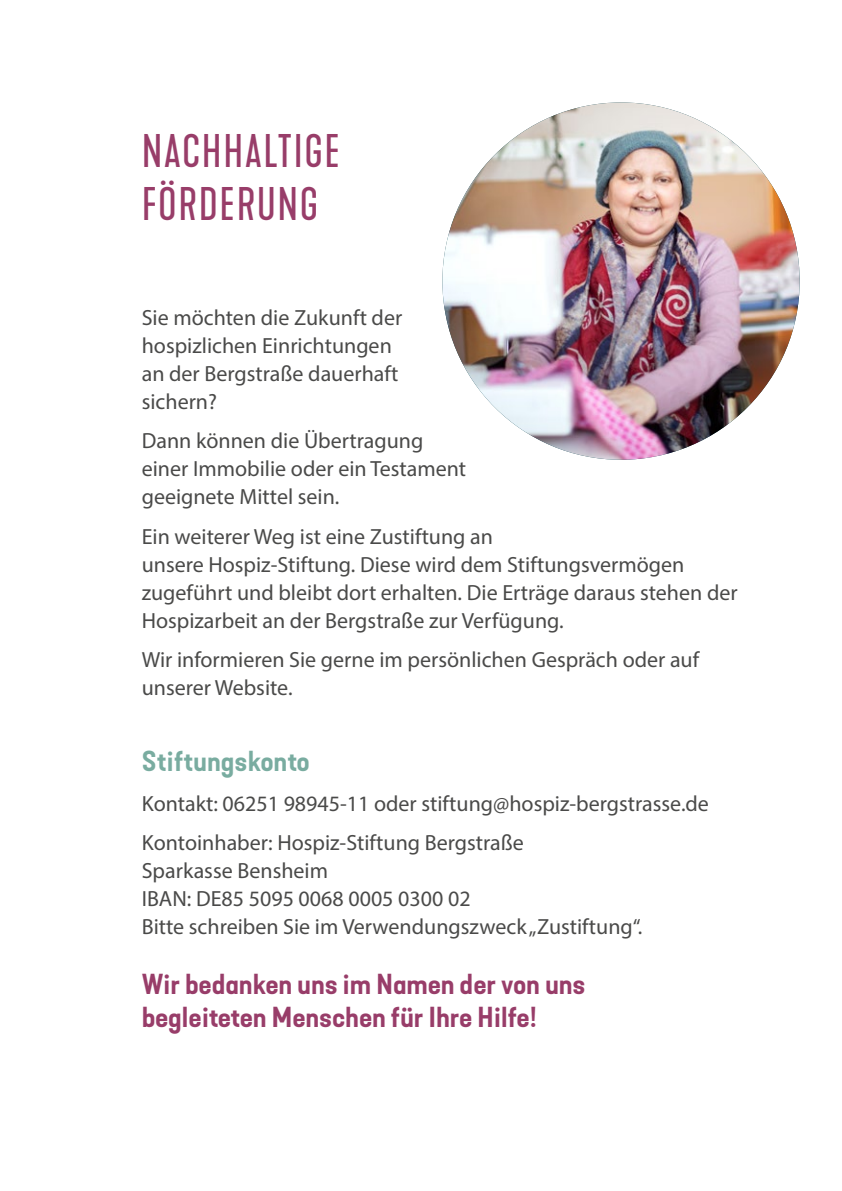
<style>
.page{position:relative;width:842px;height:1191px;background:#fff}
.page>*{position:absolute;margin:0;border:0;box-sizing:border-box;transform-origin:0 0}
.t1{font:44px/52.8px "Kapra Neue Pro";letter-spacing:.04em;color:#983d69}
.t2{font:27px/32.4px "Kapra Neue Pro Semi Bold Exp";letter-spacing:.015em;color:#983d69}
.t3{font:27px "Kapra Neue Pro Semi Bold Exp";letter-spacing:.02em;color:#79aca0}
.t4{font:22px/28px "Myriad Pro";color:#4a4a49}
</style>
<div class="page">
<img style="left:442px;top:102px;width:358px;height:358px;border-radius:179px">
<h1 class="t1" style="left:142px;top:126px;width:200px">NACHHALTIGE<br>FÖRDERUNG</h1>
<p class="t4" style="left:142px;top:303px;width:262px">Sie möchten die Zukunft der hospizlichen Einrichtungen an der Bergstraße dauerhaft sichern?</p>
<p class="t4" style="left:142px;top:426px;width:326px">Dann können die Übertragung einer Immobilie oder ein Testament geeignete Mittel sein.</p>
<p class="t4" style="left:142px;top:522px;width:597px">Ein weiterer Weg ist eine Zustiftung an<br>unsere Hospiz-Stiftung. Diese wird dem Stiftungsvermögen zugeführt und bleibt dort erhalten. Die Erträge daraus stehen der Hospizarbeit an der Bergstraße zur Verfügung.</p>
<p class="t4" style="left:142px;top:645px;width:559px">Wir informieren Sie gerne im persönlichen Gespräch oder auf unserer Website.</p>
<p class="t3" style="left:142px;top:744px;width:169px">Stiftungskonto</p>
<p class="t4" style="left:142px;top:783px;width:569px;line-height:39.4px">Kontakt: 06251 98945-11 oder stiftung@hospiz-bergstrasse.de<br>Kontoinhaber: Hospiz-Stiftung Bergstraße</p>
<p class="t4" style="left:142px;top:856px;width:502px">Sparkasse Bensheim<br>IBAN: DE85 5095 0068 0005 0300 02<br>Bitte schreiben Sie im Verwendungszweck „Zustiftung“.</p>
<p class="t2" style="left:142px;top:969px;width:445px">Wir bedanken uns im Namen der von uns begleiteten Menschen für Ihre Hilfe!</p>
</div>
